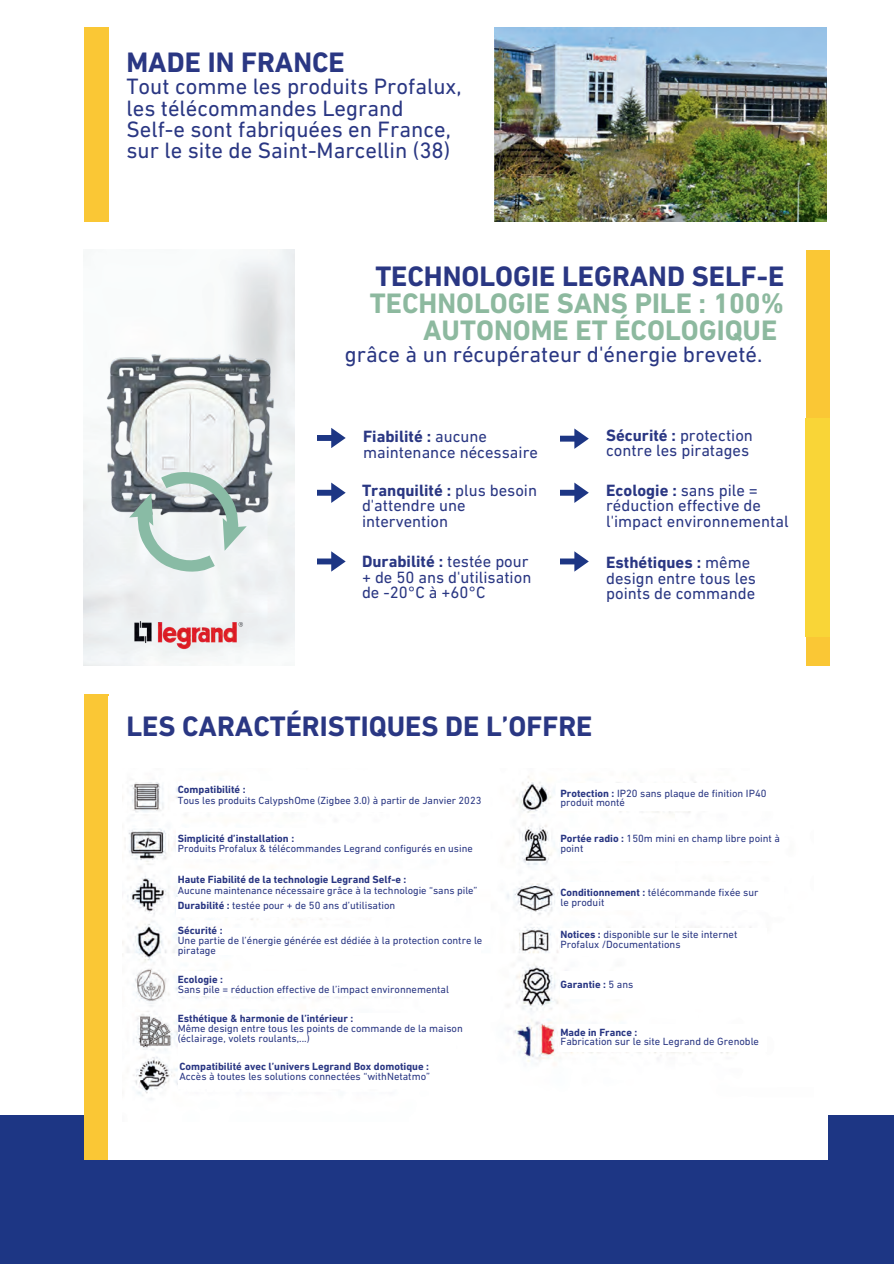
<style>
.page{position:relative;width:894px;height:1264px;background:#fff}
.page>*{position:absolute;margin:0;border:0;box-sizing:border-box;transform-origin:0 0}
.t1{font:700 28.65px "DIN Next LT Pro";color:#2a3783}
.t2{font:700 28.65px/27px "DIN Next LT Pro";color:#8db99f;text-align:right}
.t3{font:22.65px/21.3px "DIN Next LT Pro";color:#2a3783}
.t4{font:16.65px/15.8px "DIN Next LT Pro";color:#2a3783}
.t5{font:10.65px/9.8px "DIN Next LT Pro";color:#2a3783}
.t6{font:700 10.65px "DIN Next LT Pro";color:#2a3783}
.t7{font:10.5px "DIN Next LT Pro";color:#2a3783}
.s1{font-weight:700}
.s2{font-weight:400}
</style>
<div class="page">
<div style="left:0;top:1114px;width:893px;height:149px;background:#1d3684"></div>
<div style="left:84px;top:27px;width:24px;height:195px;background:#fac735"></div>
<div style="left:805px;top:250px;width:24px;height:415px;background:#fac735"></div>
<div style="left:84px;top:694px;width:24px;height:465px;background:#fac735"></div>
<div style="left:108px;top:695px;width:719px;height:464px;background:#fff"></div>
<img style="left:494px;top:27px;width:332px;height:194px">
<img style="left:102px;top:348px;width:173px;height:175px">
<svg style="left:317px;top:428px;width:28px;height:20px"></svg>
<svg style="left:129px;top:471px;width:118px;height:101px"></svg>
<svg style="left:317px;top:482px;width:28px;height:21px"></svg>
<svg style="left:317px;top:551px;width:28px;height:20px"></svg>
<svg style="left:560px;top:551px;width:28px;height:20px"></svg>
<svg style="left:560px;top:482px;width:28px;height:21px"></svg>
<svg style="left:560px;top:428px;width:28px;height:21px"></svg>
<img style="left:130px;top:612px;width:116px;height:39px">
<img style="left:122px;top:776px;width:629px;height:323px">
<div style="left:178px;top:781px;width:277px;height:30px;background:#fff"></div>
<div style="left:176px;top:828px;width:277px;height:31px;background:#fff"></div>
<div style="left:178px;top:870px;width:277px;height:31px;background:#fff"></div>
<div style="left:176px;top:897px;width:277px;height:20px;background:#fff"></div>
<div style="left:179px;top:928px;width:302px;height:27px;background:#fff"></div>
<div style="left:178px;top:971px;width:277px;height:24px;background:#fff"></div>
<div style="left:178px;top:1013px;width:277px;height:37px;background:#fff"></div>
<div style="left:178px;top:1051px;width:277px;height:38px;background:#fff"></div>
<div style="left:560px;top:1024px;width:206px;height:27px;background:#fff"></div>
<div style="left:560px;top:971px;width:206px;height:27px;background:#fff"></div>
<div style="left:560px;top:928px;width:206px;height:27px;background:#fff"></div>
<div style="left:560px;top:882px;width:223px;height:27px;background:#fff"></div>
<div style="left:556px;top:783px;width:224px;height:27px;background:#fff"></div>
<div style="left:560px;top:833px;width:223px;height:27px;background:#fff"></div>
<div style="left:805px;top:418px;width:24px;height:219px;background:#f9d537"></div>
<h1 class="t1" style="left:126px;top:45px;width:220px">MADE IN FRANCE</h1>
<h2 class="t3" style="left:126px;top:76px;width:336px">Tout comme les produits Profalux, les télécommandes Legrand<br>Self-e sont fabriquées en France, sur le site de Saint-Marcellin (38)</h2>
<h1 class="t1" style="left:375px;top:259px;width:410px">TECHNOLOGIE LEGRAND SELF-E</h1>
<h1 class="t2" style="left:370px;top:289px;width:415px">TECHNOLOGIE SANS PILE : 100%<br>AUTONOME ET ÉCOLOGIQUE</h1>
<h2 class="t3" style="left:345px;top:344px;width:419px">grâce à un récupérateur d'énergie breveté.</h2>
<h3 class="t4" style="left:363px;top:428px;width:176px"><span class="s1">Fiabilité :</span> aucune maintenance nécessaire</h3>
<h3 class="t4" style="left:362px;top:482px;width:176px"><span class="s1">Tranquilité :</span> plus besoin d'attendre une intervention</h3>
<h3 class="t4" style="left:362px;top:553px;width:171px"><span class="s1">Durabilité :</span> testée pour + de 50 ans d'utilisation de -20°C à +60°C</h3>
<h3 class="t4" style="left:606px;top:427px;width:148px"><span class="s1">Sécurité :</span> protection contre les piratages</h3>
<h3 class="t4" style="left:606px;top:482px;width:184px"><span class="s1">Ecologie :</span> sans pile = réduction effective de l'impact environnemental</h3>
<h3 class="t4" style="left:606px;top:554px;width:151px"><span class="s1">Esthétiques :</span> même design entre tous les points de commande</h3>
<h1 class="t1" style="left:126px;top:709px;width:467px">LES CARACTÉRISTIQUES DE L’OFFRE</h1>
<p class="t6" style="left:178px;top:783px;width:69px">Compatibilité :</p>
<p class="t7" style="left:178px;top:794px;width:305px">Tous les produits CalypshOme (Zigbee 3.0) à partir de Janvier 2023</p>
<p class="t6" style="left:178px;top:832px;width:118px">Simplicité d’installation :</p>
<p class="t7" style="left:178px;top:842px;width:296px">Produits Profalux &amp; télécommandes Legrand configurés en usine</p>
<p class="t6" style="left:178px;top:873px;width:230px">Haute Fiabilité de la technologie Legrand Self-e :</p>
<p class="t7" style="left:178px;top:884px;width:301px">Aucune maintenance nécessaire grâce à la technologie “sans pile”</p>
<p class="t5" style="left:178px;top:900px;width:219px"><span class="s1">Durabilité :</span> testée pour + de 50 ans d’utilisation</p>
<p class="t6" style="left:178px;top:924px;width:46px">Sécurité :</p>
<p class="t5" style="left:178px;top:935px;width:306px">Une partie de l’énergie générée est dédiée à la protection contre le piratage</p>
<p class="t6" style="left:178px;top:972px;width:47px">Ecologie :</p>
<p class="t5" style="left:178px;top:983px;width:272px">Sans pile = réduction effective de l’impact environnemental</p>
<p class="t6" style="left:178px;top:1012px;width:177px">Esthétique &amp; harmonie de l’intérieur :</p>
<p class="t5" style="left:178px;top:1023px;width:286px">Même design entre tous les points de commande de la maison (éclairage, volets roulants,...)</p>
<p class="t6" style="left:179px;top:1060px;width:251px">Compatibilité avec l’univers Legrand Box domotique :</p>
<p class="t5" style="left:179px;top:1071px;width:252px">Accès à toutes les solutions connectées “withNetatmo”</p>
<p class="t5" style="left:560px;top:788px;width:207px"><span class="s1">Protection :</span> IP20 sans plaque de finition IP40 produit monté</p>
<p class="t5" style="left:560px;top:833px;width:221px"><span class="s1">Portée radio :</span> 150m mini en champ libre point à point</p>
<p class="t5" style="left:560px;top:887px;width:199px"><span class="s1">Conditionnement :</span> télécommande fixée sur le produit</p>
<p class="t5" style="left:560px;top:929px;width:178px"><span class="s1">Notices :</span> disponible sur le site internet<br>Profalux /Documentations</p>
<p class="t6" style="left:560px;top:977px;width:74px">Garantie : <span class="s2">5 ans</span></p>
<p class="t6" style="left:560px;top:1025px;width:78px">Made in France :</p>
<p class="t5" style="left:560px;top:1036px;width:200px">Fabrication sur le site Legrand de Grenoble</p>
</div>
